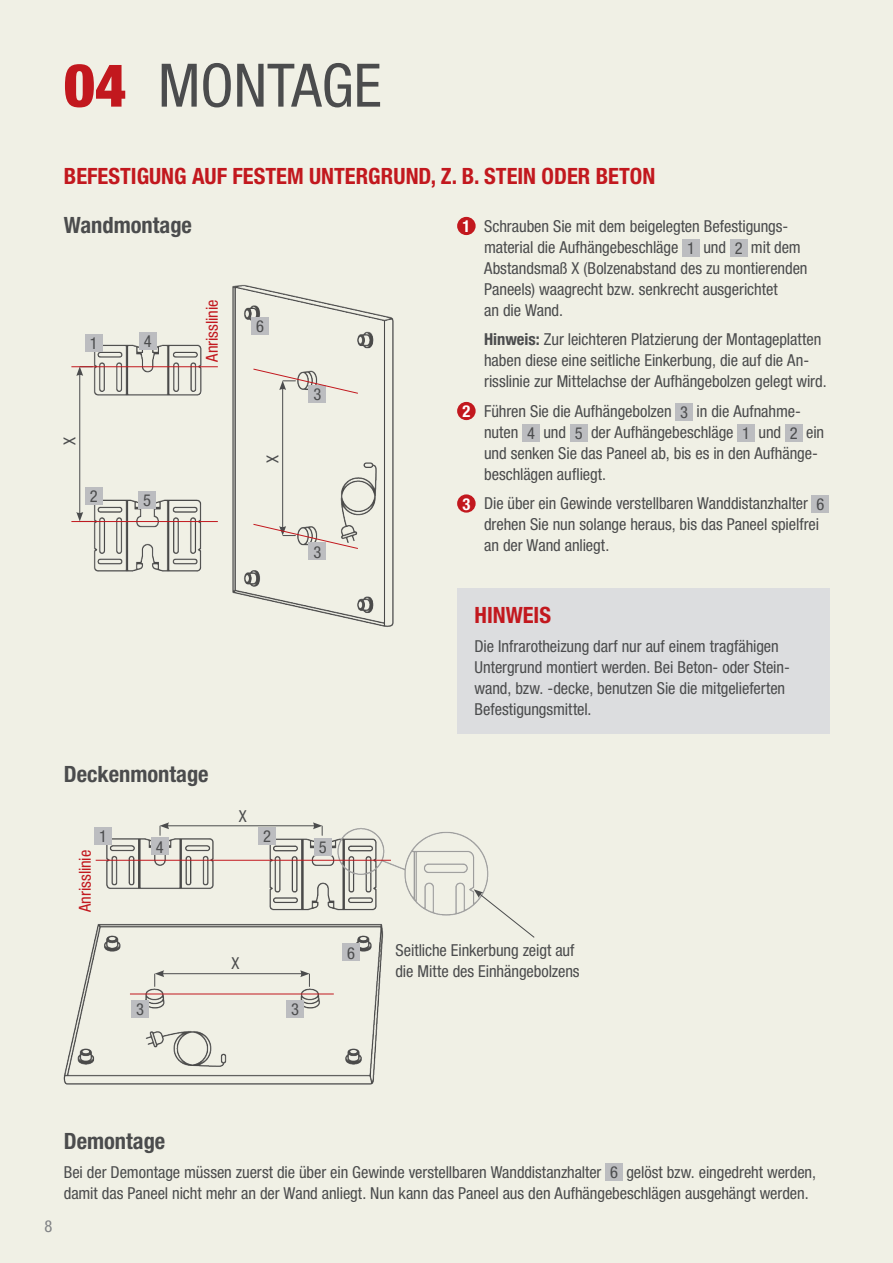
<style>
.page{position:relative;width:893px;height:1263px;background:#f0f0e5}
.page>*{position:absolute;margin:0;border:0;box-sizing:border-box;transform-origin:0 0}
.t1{font:condensed 60px "Helvetica Neue LT Std";color:#4b4c4d}
.t2{font:700 condensed 22.5px "Helvetica Neue LT Std";color:#c2181e}
.t3{font:700 condensed 22.5px "Helvetica Neue LT Std";color:#4b4c4d}
.t4{font:condensed 16.5px/21px "Helvetica Neue LT Std";letter-spacing:-.005em;color:#4b4c4d}
.t5{font:condensed 16.5px "Helvetica Neue LT Std";letter-spacing:-.01em;color:#c2181e}
.t6{font:condensed 16.5px "Helvetica Neue LT Std";color:#808285}
.s1{font-weight:900;color:#c2181e}
.s2{font-weight:700;color:#fff}
.s3{font-weight:700}
</style>
<div class="page">
<div style="left:457px;top:217px;width:19px;height:18px;background:#c2181e;border-radius:50%"></div>
<div style="left:682px;top:239px;width:17px;height:17px;background:#bcbdc0"></div>
<div style="left:730px;top:239px;width:17px;height:17px;background:#bcbdc0"></div>
<div style="left:457px;top:402px;width:19px;height:18px;background:#c2181e;border-radius:50%"></div>
<div style="left:676px;top:403px;width:17px;height:17px;background:#bcbdc0"></div>
<div style="left:522px;top:424px;width:17px;height:17px;background:#bcbdc0"></div>
<div style="left:570px;top:424px;width:17px;height:17px;background:#bcbdc0"></div>
<div style="left:737px;top:424px;width:17px;height:17px;background:#bcbdc0"></div>
<div style="left:785px;top:424px;width:17px;height:17px;background:#bcbdc0"></div>
<div style="left:457px;top:494px;width:19px;height:19px;background:#c2181e;border-radius:50%"></div>
<div style="left:812px;top:496px;width:17px;height:17px;background:#bcbdc0"></div>
<div style="left:457px;top:588px;width:372px;height:145px;background:#dcdddf"></div>
<div style="left:605px;top:1163px;width:17px;height:17px;background:#bcbdc0"></div>
<img style="left:85px;top:285px;width:309px;height:342px">
<div style="left:85px;top:334px;width:17px;height:17px;background:#bcbdc0"></div>
<div style="left:85px;top:487px;width:17px;height:17px;background:#bcbdc0"></div>
<div style="left:139px;top:492px;width:17px;height:17px;background:#bcbdc0"></div>
<div style="left:139px;top:332px;width:17px;height:17px;background:#bcbdc0"></div>
<div style="left:251px;top:317px;width:17px;height:17px;background:#bcbdc0"></div>
<div style="left:309px;top:385px;width:17px;height:17px;background:#bcbdc0"></div>
<hr style="left:79px;top:374px;width:1px;height:140px;background:#4b4c4d">
<hr style="left:282px;top:388px;width:1px;height:140px;background:#4b4c4d">
<svg style="left:76px;top:367px;width:17px;height:9px"></svg>
<svg style="left:76px;top:512px;width:17px;height:9px"></svg>
<div style="left:309px;top:543px;width:17px;height:17px;background:#bcbdc0"></div>
<img style="left:63px;top:825px;width:426px;height:260px">
<div style="left:95px;top:827px;width:17px;height:17px;background:#bcbdc0"></div>
<div style="left:258px;top:827px;width:17px;height:17px;background:#bcbdc0"></div>
<div style="left:151px;top:838px;width:17px;height:17px;background:#bcbdc0"></div>
<div style="left:314px;top:838px;width:17px;height:17px;background:#bcbdc0"></div>
<div style="left:131px;top:1000px;width:17px;height:17px;background:#bcbdc0"></div>
<div style="left:287px;top:1000px;width:17px;height:17px;background:#bcbdc0"></div>
<div style="left:342px;top:944px;width:18px;height:17px;background:#bcbdc0"></div>
<hr style="left:162px;top:973px;width:141px;height:1px;background:#4b4c4d">
<svg style="left:474px;top:889px;width:61px;height:49px"></svg>
<svg style="left:300px;top:970px;width:10px;height:16px"></svg>
<svg style="left:154px;top:970px;width:10px;height:16px"></svg>
<hr style="left:167px;top:825px;width:148px;height:1px;background:#4b4c4d">
<svg style="left:313px;top:822px;width:10px;height:13px"></svg>
<svg style="left:160px;top:822px;width:9px;height:13px"></svg>
<hr style="left:71px;top:366px;width:147px;height:1px;background:#c2181e">
<svg style="left:253px;top:369px;width:105px;height:25px"></svg>
<svg style="left:253px;top:524px;width:105px;height:25px"></svg>
<hr style="left:71px;top:521px;width:147px;height:1px;background:#c2181e">
<hr style="left:96px;top:860px;width:295px;height:1px;background:#c2181e">
<hr style="left:130px;top:994px;width:204px;height:1px;background:#c2181e">
<h1 class="t1" style="left:64px;top:51px;width:319px"><span class="s1">04</span> MONTAGE</h1>
<h2 class="t2" style="left:64px;top:162px;width:593px">BEFESTIGUNG AUF FESTEM UNTERGRUND, Z. B. STEIN ODER BETON</h2>
<h2 class="t3" style="left:64px;top:211px;width:130px">Wandmontage</h2>
<p class="t4" style="left:90px;top:333px;width:9px">1</p>
<p class="t4" style="left:144px;top:331px;width:9px">4</p>
<p class="t5" style="left:202px;top:362px;width:64px;rotate:-90deg">Anrisslinie</p>
<p class="t4" style="left:59px;top:445px;width:9px;rotate:-90deg">X</p>
<p class="t4" style="left:90px;top:486px;width:9px">2</p>
<p class="t4" style="left:143px;top:490px;width:9px">5</p>
<p class="t4" style="left:256px;top:316px;width:9px">6</p>
<p class="t4" style="left:262px;top:463px;width:9px;rotate:-90deg">X</p>
<p class="t4" style="left:313px;top:384px;width:9px">3</p>
<p class="t4" style="left:313px;top:541px;width:9px">3</p>
<h2 class="t3" style="left:64px;top:760px;width:146px">Deckenmontage</h2>
<p class="t4" style="left:239px;top:805px;width:9px">X</p>
<p class="t5" style="left:76px;top:912px;width:64px;rotate:-90deg">Anrisslinie</p>
<p class="t4" style="left:99px;top:825px;width:9px">1</p>
<p class="t4" style="left:263px;top:826px;width:9px">2</p>
<p class="t4" style="left:156px;top:836px;width:9px">4</p>
<p class="t4" style="left:319px;top:837px;width:9px">5</p>
<p class="t4" style="left:232px;top:953px;width:9px">X</p>
<p class="t4" style="left:136px;top:998px;width:9px">3</p>
<p class="t4" style="left:291px;top:998px;width:9px">3</p>
<p class="t4" style="left:347px;top:942px;width:9px">6</p>
<p class="t4" style="left:484px;top:215px;width:325px;text-indent:-22px"><span class="s2">1</span> Schrauben Sie mit dem beigelegten Befestigungs&shy;material die Aufhängebeschläge 1 und 2 mit dem Abstandsmaß X (Bolzenabstand des zu montierenden Paneels) waagrecht bzw. senkrecht ausgerichtet<br>an die Wand.</p>
<p class="t4" style="left:484px;top:329px;width:344px"><span class="s3">Hinweis:</span> Zur leichteren Platzierung der Montageplatten haben diese eine seitliche Einkerbung, die auf die An&shy;risslinie zur Mittelachse der Aufhängebolzen gelegt wird.</p>
<p class="t4" style="left:484px;top:400px;width:342px;text-indent:-22px"><span class="s2">2</span> Führen Sie die Aufhängebolzen 3 in die Aufnahme&shy;nuten 4 und 5 der Aufhängebeschläge 1 und 2 ein und senken Sie das Paneel ab, bis es in den Aufhänge&shy;beschlägen aufliegt.</p>
<p class="t4" style="left:484px;top:493px;width:342px;text-indent:-22px"><span class="s2">3</span> Die über ein Gewinde verstellbaren Wanddistanzhalter 6 drehen Sie nun solange heraus, bis das Paneel spielfrei an der Wand anliegt.</p>
<h2 class="t2" style="left:474px;top:601px;width:78px">HINWEIS</h2>
<p class="t4" style="left:474px;top:636px;width:317px">Die Infrarotheizung darf nur auf einem tragfähigen Untergrund montiert werden. Bei Beton- oder Stein&shy;wand, bzw. -decke, benutzen Sie die mitgelieferten Befestigungsmittel.</p>
<p class="t4" style="left:395px;top:940px;width:186px">Seitliche Einkerbung zeigt auf die Mitte des Einhängebolzens</p>
<p class="t6" style="left:45px;top:1217px;width:9px">8</p>
<h2 class="t3" style="left:64px;top:1127px;width:103px">Demontage</h2>
<p class="t4" style="left:64px;top:1162px;width:754px">Bei der Demontage müssen zuerst die über ein Gewinde verstellbaren Wanddistanzhalter 6 gelöst bzw. eingedreht werden, damit das Paneel nicht mehr an der Wand anliegt. Nun kann das Paneel aus den Aufhängebeschlägen ausgehängt werden.</p>
</div>
